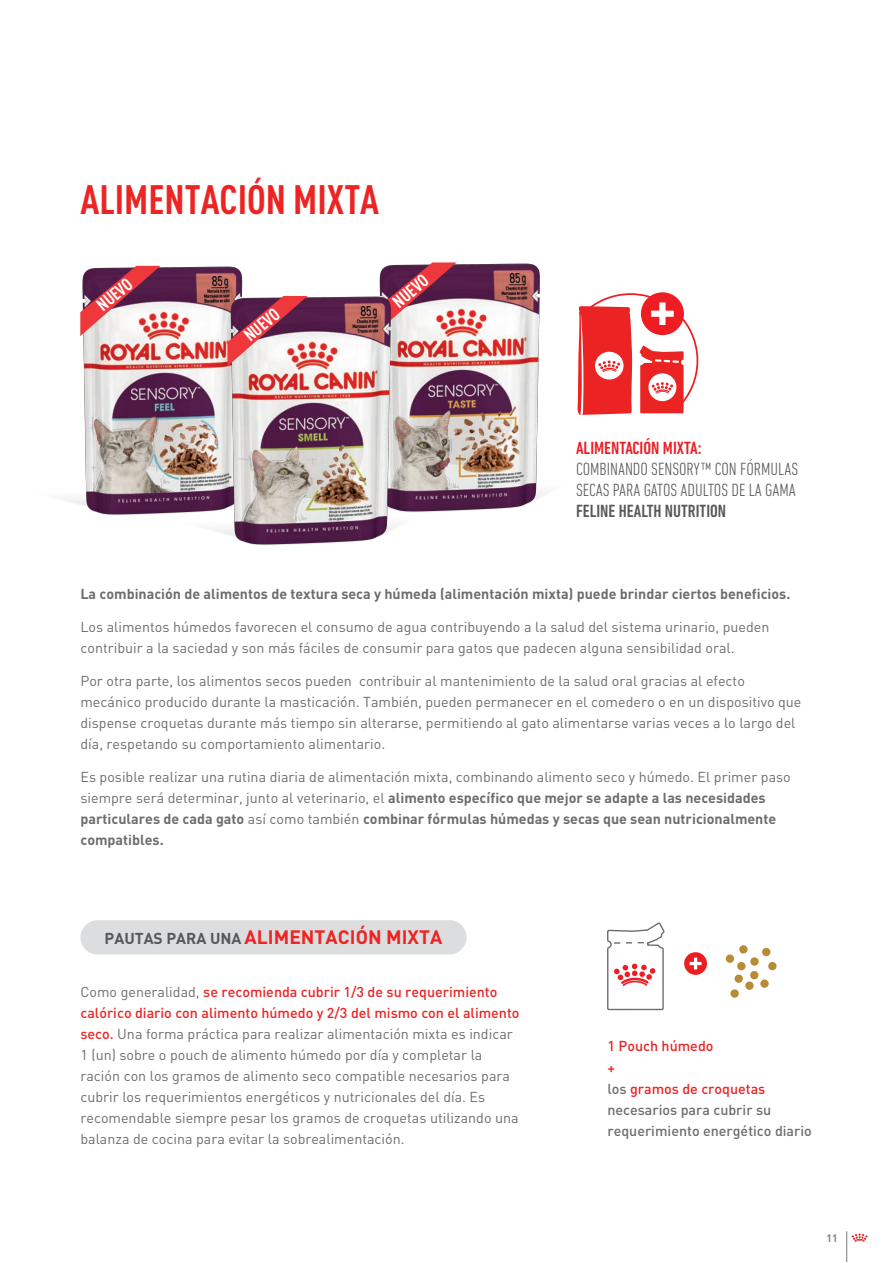
<style>
.page{position:relative;width:893px;height:1263px;background:#fff}
.page>*{position:absolute;margin:0;border:0;box-sizing:border-box;transform-origin:0 0}
.t1{font:700 condensed 40.5px "DIN Pro";color:#ec2523}
.t2{font:700 19.2px "DIN Pro";color:#ec2523}
.t3{font:300 condensed 18px/21px "DIN Next LT Pro";color:#57585a}
.t4{font:500 condensed 18px "DIN Next LT Pro";color:#57585a}
.t5{font:500 condensed 18px "DIN Next LT Pro";color:#ee1d23}
.t6{font:700 condensed 17.85px "DIN Pro";color:#fff}
.t7{font:14.25px/21px "DIN Pro";color:#6c6d70}
.t8{font:700 14.25px "DIN Pro";color:#6c6d70}
.t9{font:500 14.25px/21px "DIN Pro";color:#6c6d70}
.t10{font:700 10.65px "DIN Pro";color:#808285}
.s1{font-weight:700}
.s2{font-size:15.6px;color:#57585a}
.s3{font-weight:500;color:#ec2323}
.s4{color:#ec2323}
</style>
<div class="page">
<div style="left:80px;top:920px;width:387px;height:34px;background:#dcdddf;border-radius:17px"></div>
<img style="left:491px;top:263px;width:55px;height:247px">
<img style="left:66px;top:336px;width:65px;height:179px">
<img style="left:131px;top:262px;width:360px;height:283px">
<svg style="left:80px;top:266px;width:80px;height:70px"></svg>
<svg style="left:227px;top:296px;width:81px;height:70px"></svg>
<svg style="left:577px;top:292px;width:122px;height:123px"></svg>
<svg style="left:607px;top:922px;width:58px;height:89px"></svg>
<div style="left:684px;top:952px;width:23px;height:23px;background:#ee1d23;border-radius:50%"></div>
<svg style="left:690px;top:957px;width:12px;height:12px"></svg>
<div style="left:726px;top:954px;width:8px;height:9px;background:#b88c37;border-radius:50%"></div>
<div style="left:737px;top:962px;width:8px;height:8px;background:#b88c37;border-radius:50%"></div>
<div style="left:734px;top:974px;width:9px;height:9px;background:#b88c37;border-radius:50%"></div>
<div style="left:750px;top:957px;width:9px;height:9px;background:#b88c37;border-radius:50%"></div>
<div style="left:750px;top:971px;width:8px;height:8px;background:#b88c37;border-radius:50%"></div>
<div style="left:760px;top:979px;width:9px;height:9px;background:#b88c37;border-radius:50%"></div>
<div style="left:730px;top:989px;width:9px;height:9px;background:#b88c37;border-radius:50%"></div>
<div style="left:762px;top:948px;width:8px;height:8px;background:#b88c37;border-radius:50%"></div>
<div style="left:739px;top:945px;width:9px;height:8px;background:#b88c37;border-radius:50%"></div>
<div style="left:768px;top:962px;width:9px;height:8px;background:#b88c37;border-radius:50%"></div>
<div style="left:745px;top:981px;width:9px;height:9px;background:#b88c37;border-radius:50%"></div>
<svg style="left:852px;top:1233px;width:15px;height:9px"></svg>
<hr style="left:846px;top:1231px;width:1px;height:31px;background:#808285">
<h1 class="t1" style="left:80px;top:170px;width:300px">ALIMENTACIÓN MIXTA</h1>
<p class="t6" style="left:91px;top:297px;width:42px;rotate:-40deg">NUEVO</p>
<p class="t6" style="left:387px;top:294px;width:42px;rotate:-40deg">NUEVO</p>
<p class="t6" style="left:238px;top:327px;width:42px;rotate:-40deg">NUEVO</p>
<p class="t5" style="left:576px;top:438px;width:127px">ALIMENTACIÓN MIXTA:</p>
<p class="t3" style="left:576px;top:458px;width:224px">COMBINANDO SENSORY™ CON FÓRMULAS<br>SECAS PARA GATOS ADULTOS DE LA GAMA</p>
<p class="t4" style="left:576px;top:501px;width:152px">FELINE HEALTH NUTRITION</p>
<p class="t8" style="left:80px;top:583px;width:711px">La combinación de alimentos de textura seca y húmeda (alimentación mixta) puede brindar ciertos beneficios.</p>
<p class="t7" style="left:80px;top:615px;width:691px">Los alimentos húmedos favorecen el consumo de agua contribuyendo a la salud del sistema urinario, pueden contribuir a la saciedad y son más fáciles de consumir para gatos que padecen alguna sensibilidad oral.</p>
<p class="t7" style="left:80px;top:669px;width:723px">Por otra parte, los alimentos secos pueden contribuir al mantenimiento de la salud oral gracias al efecto mecánico producido durante la masticación. También, pueden permanecer en el comedero o en un dispositivo que dispense croquetas durante más tiempo sin alterarse, permitiendo al gato alimentarse varias veces a lo largo del día, respetando su comportamiento alimentario.</p>
<p class="t7" style="left:80px;top:765px;width:712px">Es posible realizar una rutina diaria de alimentación mixta, combinando alimento seco y húmedo. El primer paso siempre será determinar, junto al veterinario, el <span class="s1">alimento específico que mejor se adapte a las necesidades particulares de cada gato</span> así como también <span class="s1">combinar fórmulas húmedas y secas que sean nutricionalmente compatibles.</span></p>
<h2 class="t2" style="left:105px;top:922px;width:339px"><span class="s2">PAUTAS PARA UNA</span> ALIMENTACIÓN MIXTA</h2>
<p class="t7" style="left:80px;top:981px;width:441px">Como generalidad, <span class="s3">se recomienda cubrir 1/3 de su requerimiento calórico diario con alimento húmedo y 2/3 del mismo con el alimento seco.</span> Una forma práctica para realizar alimentación mixta es indicar 1 (un) sobre o pouch de alimento húmedo por día y completar la ración con los gramos de alimento seco compatible necesarios para cubrir los requerimientos energéticos y nutricionales del día. Es recomendable siempre pesar los gramos de croquetas utilizando una balanza de cocina para evitar la sobrealimentación.</p>
<p class="t9" style="left:607px;top:1035px;width:206px"><span class="s4">1 Pouch húmedo<br>+<br></span>los <span class="s4">gramos de croquetas </span>necesarios para cubrir su requerimiento energético diario</p>
<p class="t10" style="left:826px;top:1229px;width:13px">11</p>
</div>
